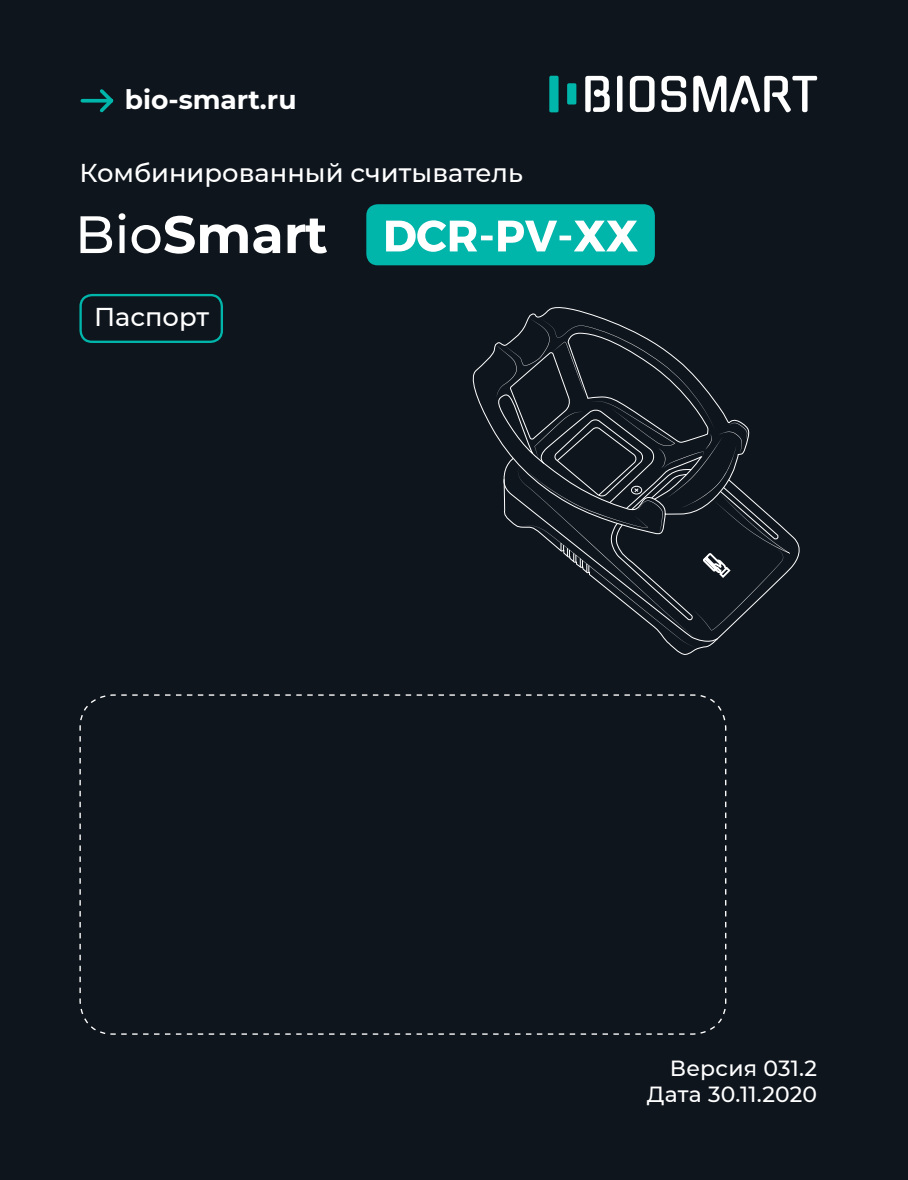
<style>
.page{position:relative;width:908px;height:1180px;background:#fff}
.page>*{position:absolute;margin:0;border:0;box-sizing:border-box;transform-origin:0 0}
.t1{font:700 52.4px "Montserrat";color:#fff}
.t2{font:700 26.4px "Montserrat";color:#fff}
.t3{font:500 25.6px "Montserrat";color:#fff}
.t4{font:500 22px/26.4px "Montserrat";letter-spacing:.01em;color:#fff;text-align:right}
.s1{font-weight:500}
</style>
<div class="page">
<div style="left:0;top:0;width:907px;height:1179px;background:#0e151d"></div>
<svg style="left:585px;top:76px;width:231px;height:36px"></svg>
<div style="left:549px;top:76px;width:9px;height:36px;background:#00b5aa;border-radius:2px"></div>
<div style="left:567px;top:83px;width:9px;height:21px;background:#00b5aa;border-radius:2px"></div>
<svg style="left:80px;top:89px;width:34px;height:24px"></svg>
<svg style="left:79px;top:694px;width:647px;height:341px"></svg>
<div style="left:366px;top:204px;width:288px;height:61px;background:#00b5aa;border-radius:11px"></div>
<svg style="left:386px;top:220px;width:251px;height:32px"></svg>
<div style="left:79px;top:294px;width:144px;height:49px;border:2px solid #00b5aa;border-radius:11px"></div>
<svg style="left:472px;top:307px;width:131px;height:129px"></svg>
<svg style="left:496px;top:318px;width:293px;height:329px"></svg>
<p class="t2" style="left:125px;top:80px;width:173px">bio-smart.ru</p>
<p class="t3" style="left:79px;top:155px;width:444px">Комбинированный считыватель</p>
<h1 class="t1" style="left:75px;top:197px;width:254px"><span class="s1">Bio</span>Smart</h1>
<p class="t3" style="left:94px;top:299px;width:116px">Паспорт</p>
<p class="t4" style="left:646px;top:1053px;width:172px">Версия 031.2<br>Дата 30.11.2020</p>
</div>
